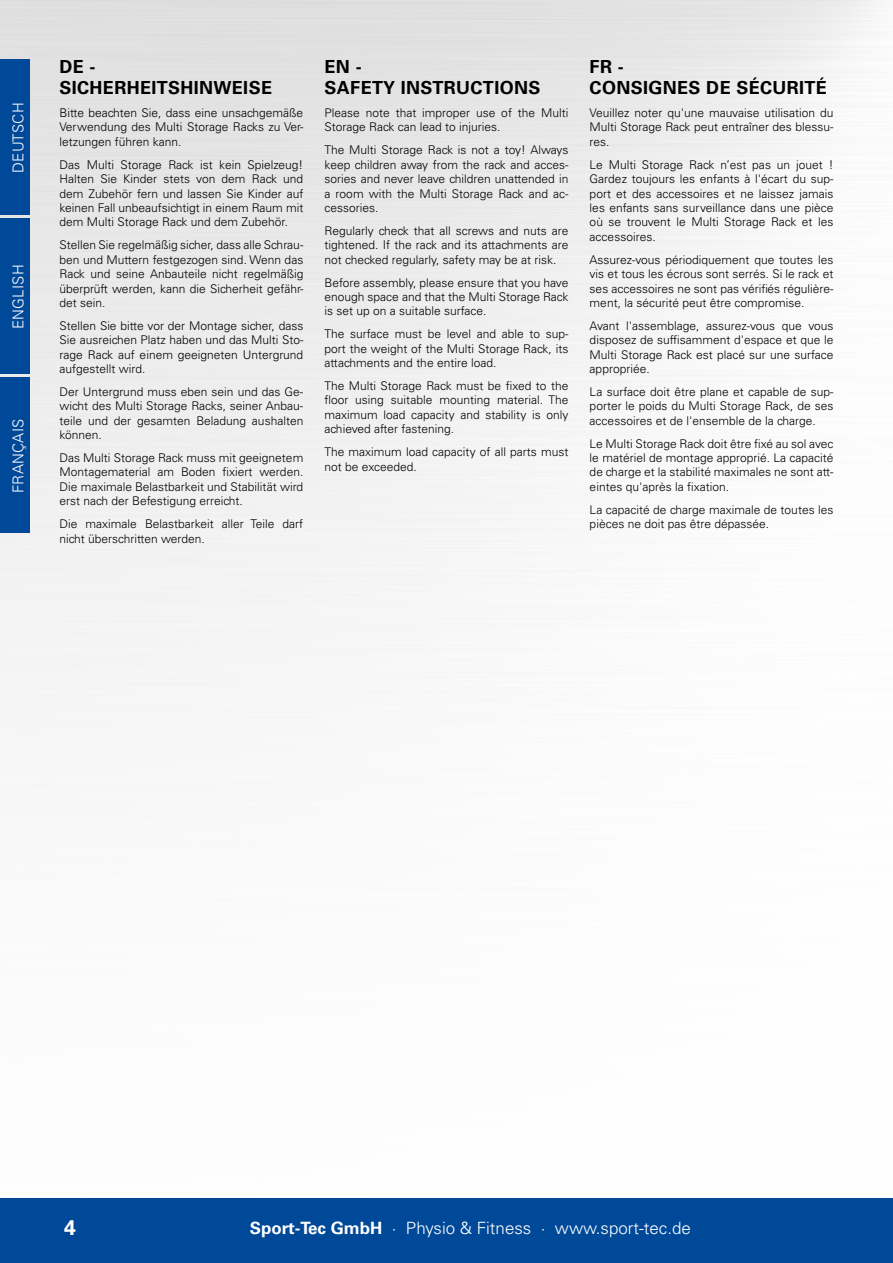
<style>
.page{position:relative;width:893px;height:1263px;background:#fff}
.page>*{position:absolute;margin:0;border:0;box-sizing:border-box;transform-origin:0 0}
.t1{font:700 21.15px "Univers LT Std";color:#fff}
.t2{font:700 18px/21.6px "Univers LT Std";letter-spacing:.02em;color:#000}
.t3{font:300 16.95px "Univers LT Std";color:#fff}
.t4{font:300 15px "Univers LT Std";letter-spacing:.02em;color:#fff}
.t5{font:300 12px/14.4px "Univers LT Std";color:#000;text-align:justify}
.s1{font-weight:700}
</style>
<div class="page">
<img style="left:0;top:0;width:881px;height:718px">
<div style="left:0;top:1198px;width:893px;height:65px;background:#004999"></div>
<div style="left:0;top:60px;width:30px;height:155px;background:#004999"></div>
<div style="left:0;top:218px;width:30px;height:156px;background:#004999"></div>
<div style="left:0;top:377px;width:30px;height:156px;background:#004999"></div>
<p class="t4" style="left:10px;top:173px;width:72px;rotate:-90deg">DEUTSCH</p>
<p class="t4" style="left:10px;top:329px;width:67px;rotate:-90deg">ENGLISH</p>
<p class="t4" style="left:10px;top:493px;width:76px;rotate:-90deg">FRANÇAIS</p>
<h2 class="t2" style="left:60px;top:55px;width:214px">DE -<br>SICHERHEITSHINWEISE</h2>
<p class="t5" style="left:60px;top:105px;width:245px">Bitte beachten Sie, dass eine unsachgemäße Verwendung des Multi Storage Racks zu Ver&shy;letzungen führen kann.</p>
<p class="t5" style="left:60px;top:157px;width:245px">Das Multi Storage Rack ist kein Spielzeug!<br>Halten Sie Kinder stets von dem Rack und dem Zubehör fern und lassen Sie Kinder auf keinen Fall unbeaufsichtigt in einem Raum mit dem Multi Storage Rack und dem Zubehör.</p>
<p class="t5" style="left:60px;top:238px;width:245px">Stellen Sie regelmäßig sicher, dass alle Schrau&shy;ben und Muttern festgezogen sind. Wenn das Rack und seine Anbauteile nicht regelmäßig überprüft werden, kann die Sicherheit gefähr&shy;det sein.</p>
<p class="t5" style="left:60px;top:318px;width:245px">Stellen Sie bitte vor der Montage sicher, dass Sie ausreichen Platz haben und das Multi Sto&shy;rage Rack auf einem geeigneten Untergrund aufgestellt wird.</p>
<p class="t5" style="left:60px;top:384px;width:245px">Der Untergrund muss eben sein und das Ge&shy;wicht des Multi Storage Racks, seiner Anbau&shy;teile und der gesamten Beladung aushalten können.</p>
<p class="t5" style="left:60px;top:450px;width:245px">Das Multi Storage Rack muss mit geeignetem Montagematerial am Boden fixiert werden.<br>Die maximale Belastbarkeit und Stabilität wird erst nach der Befestigung erreicht.</p>
<p class="t5" style="left:60px;top:517px;width:245px">Die maximale Belastbarkeit aller Teile darf nicht überschritten werden.</p>
<h2 class="t2" style="left:325px;top:55px;width:217px">EN -<br>SAFETY INSTRUCTIONS</h2>
<p class="t5" style="left:325px;top:105px;width:245px">Please note that improper use of the Multi<br>Storage Rack can lead to injuries.</p>
<p class="t5" style="left:325px;top:143px;width:245px">The Multi Storage Rack is not a toy! Always keep children away from the rack and acces&shy;sories and never leave children unattended in a room with the Multi Storage Rack and ac&shy;cessories.</p>
<p class="t5" style="left:325px;top:223px;width:245px">Regularly check that all screws and nuts are tightened. If the rack and its attachments are not checked regularly, safety may be at risk.</p>
<p class="t5" style="left:325px;top:275px;width:245px">Before assembly, please ensure that you have enough space and that the Multi Storage Rack is set up on a suitable surface.</p>
<p class="t5" style="left:325px;top:327px;width:245px">The surface must be level and able to sup&shy;port the weight of the Multi Storage Rack, its attachments and the entire load.</p>
<p class="t5" style="left:325px;top:378px;width:245px">The Multi Storage Rack must be fixed to the floor using suitable mounting material. The maximum load capacity and stability is only achieved after fastening.</p>
<p class="t5" style="left:325px;top:445px;width:245px">The maximum load capacity of all parts must not be exceeded.</p>
<h2 class="t2" style="left:590px;top:55px;width:239px">FR -<br>CONSIGNES DE SÉCURITÉ</h2>
<p class="t5" style="left:590px;top:105px;width:245px">Veuillez noter qu'une mauvaise utilisation du Multi Storage Rack peut entraîner des blessu&shy;res.</p>
<p class="t5" style="left:590px;top:157px;width:245px">Le Multi Storage Rack n’est pas un jouet !<br>Gardez toujours les enfants à l'écart du sup&shy;port et des accessoires et ne laissez jamais les enfants sans surveillance dans une pièce où se trouvent le Multi Storage Rack et les accessoires.</p>
<p class="t5" style="left:590px;top:252px;width:245px">Assurez-vous périodiquement que toutes les vis et tous les écrous sont serrés. Si le rack et ses accessoires ne sont pas vérifiés régulière&shy;ment, la sécurité peut être compromise.</p>
<p class="t5" style="left:590px;top:318px;width:245px">Avant l'assemblage, assurez-vous que vous disposez de suffisamment d'espace et que le Multi Storage Rack est placé sur une surface appropriée.</p>
<p class="t5" style="left:590px;top:384px;width:245px">La surface doit être plane et capable de sup&shy;porter le poids du Multi Storage Rack, de ses accessoires et de l'ensemble de la charge.</p>
<p class="t5" style="left:590px;top:436px;width:245px">Le Multi Storage Rack doit être fixé au sol avec le matériel de montage approprié. La capacité de charge et la stabilité maximales ne sont att&shy;eintes qu'après la fixation.</p>
<p class="t5" style="left:590px;top:502px;width:245px">La capacité de charge maximale de toutes les pièces ne doit pas être dépassée.</p>
<h1 class="t1" style="left:64px;top:1216px;width:13px">4</h1>
<h3 class="t3" style="left:250px;top:1221px;width:443px"><span class="s1">Sport-Tec GmbH</span> ∙ Physio &amp; Fitness ∙ www.sport-tec.de</h3>
</div>
